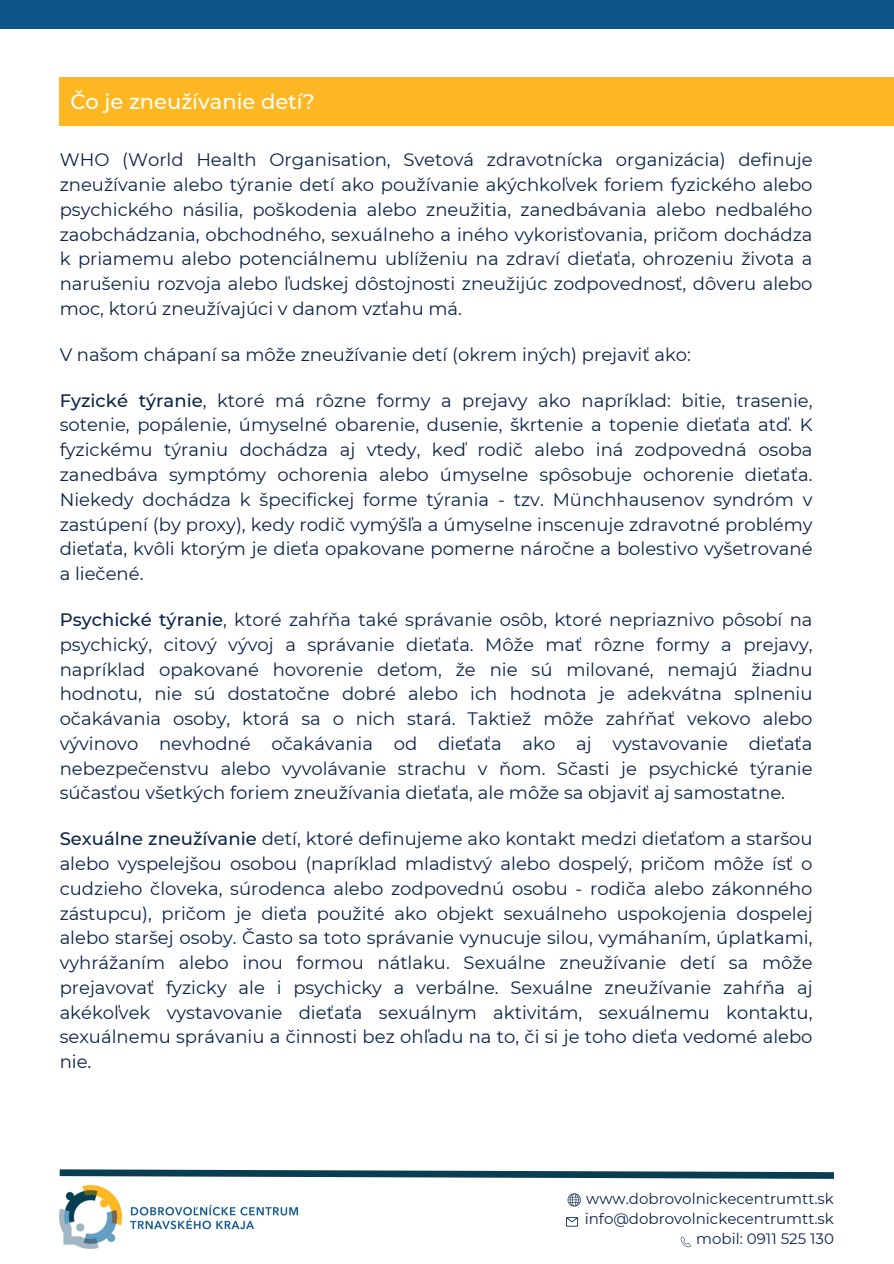
<style>
.page{position:relative;width:894px;height:1264px;background:#fff}
.page>*{position:absolute;margin:0;border:0;box-sizing:border-box;transform-origin:0 0}
.t1{font:500 21px "Montserrat";color:#fff}
.t2{font:18px/24.8px "Montserrat";color:#0b2449;text-align:justify}
.t3{font:15px "Montserrat";color:#0b2449}
.s1{font-weight:500}
</style>
<div class="page">
<div style="left:0;top:0;width:893px;height:29px;background:#0d5587"></div>
<img style="left:60px;top:1185px;width:237px;height:63px">
<svg style="left:59px;top:1169px;width:775px;height:10px"></svg>
<svg style="left:566px;top:1217px;width:12px;height:9px"></svg>
<svg style="left:567px;top:1193px;width:13px;height:13px"></svg>
<svg style="left:680px;top:1236px;width:11px;height:11px"></svg>
<div style="left:60px;top:77px;width:833px;height:49px;background:#fcb722"></div>
<p class="t1" style="left:70px;top:88px;width:246px">Čo je zneužívanie detí?</p>
<h2 class="t2" style="left:60px;top:147px;width:754px">WHO (World Health Organisation, Svetová zdravotnícka organizácia) definuje zneužívanie alebo týranie detí ako používanie akýchkoľvek foriem fyzického alebo psychického násilia, poškodenia alebo zneužitia, zanedbávania alebo nedbalého zaobchádzania, obchodného, sexuálneho a iného vykorisťovania, pričom dochádza k priamemu alebo potenciálnemu ublíženiu na zdraví dieťaťa, ohrozeniu života a narušeniu rozvoja alebo ľudskej dôstojnosti zneužijúc zodpovednosť, dôveru alebo moc, ktorú zneužívajúci v danom vzťahu má.</h2>
<h2 class="t2" style="left:60px;top:342px;width:632px">V našom chápaní sa môže zneužívanie detí (okrem iných) prejaviť ako:</h2>
<p class="t2" style="left:60px;top:388px;width:754px"><span class="s1">Fyzické týranie</span>, ktoré má rôzne formy a prejavy ako napríklad: bitie, trasenie, sotenie, popálenie, úmyselné obarenie, dusenie, škrtenie a topenie dieťaťa atď. K fyzickému týraniu dochádza aj vtedy, keď rodič alebo iná zodpovedná osoba zanedbáva symptómy ochorenia alebo úmyselne spôsobuje ochorenie dieťaťa.<br>Niekedy dochádza k špecifickej forme týrania - tzv. Mü nchhausenov syndróm v zastúpení (by proxy), kedy rodič vymýšľa a úmyselne inscenuje zdravotné problémy dieťaťa, kvôli ktorým je dieťa opakovane pomerne náročne a bolestivo vyšetrované a liečené.</p>
<h2 class="t2" style="left:60px;top:607px;width:754px"><span class="s1">Psychické týranie</span>, ktoré zahŕňa také správanie osôb, ktoré nepriaznivo pôsobí na psychický, citový vývoj a správanie dieťaťa. Môže mať rôzne formy a prejavy, napríklad opakované hovorenie deťom, že nie sú milované, nemajú žiadnu hodnotu, nie sú dostatočne dobré alebo ich hodnota je adekvátna splneniu očakávania osoby, ktorá sa o nich stará. Taktiež môže zahŕňať vekovo alebo vývinovo nevhodné očakávania od dieťaťa ako aj vystavovanie dieťaťa nebezpečenstvu alebo vyvolávanie strachu v ňom. Sčasti je psychické týranie súčasťou všetkých foriem zneužívania dieťaťa, ale môže sa objaviť aj samostatne.</h2>
<p class="t2" style="left:60px;top:826px;width:754px"><span class="s1">Sexuálne zneužívanie</span> detí, ktoré definujeme ako kontakt medzi dieťaťom a staršou alebo vyspelejšou osobou (napríklad mladistvý alebo dospelý, pričom môže ísť o cudzieho človeka, súrodenca alebo zodpovednú osobu - rodiča alebo zákonného zástupcu), pričom je dieťa použité ako objekt sexuálneho uspokojenia dospelej alebo staršej osoby. Často sa toto správanie vynucuje silou, vymáhaním, úplatkami, vyhrážaním alebo inou formou nátlaku. Sexuálne zneužívanie detí sa môže prejavovať fyzicky ale i psychicky a verbálne. Sexuálne zneužívanie zahŕňa aj akékoľvek vystavovanie dieťaťa sexuálnym aktivitám, sexuálnemu kontaktu, sexuálnemu správaniu a činnosti bez ohľadu na to, či si je toho dieťa vedomé alebo nie.</p>
<h1 class="t3" style="left:586px;top:1189px;width:249px">www.dobrovolnickecentrumtt.sk</h1>
<h2 class="t3" style="left:584px;top:1209px;width:251px">info@dobrovolnickecentrumtt.sk</h2>
<h2 class="t3" style="left:696px;top:1229px;width:139px">mobil: 0911 525 130</h2>
</div>
